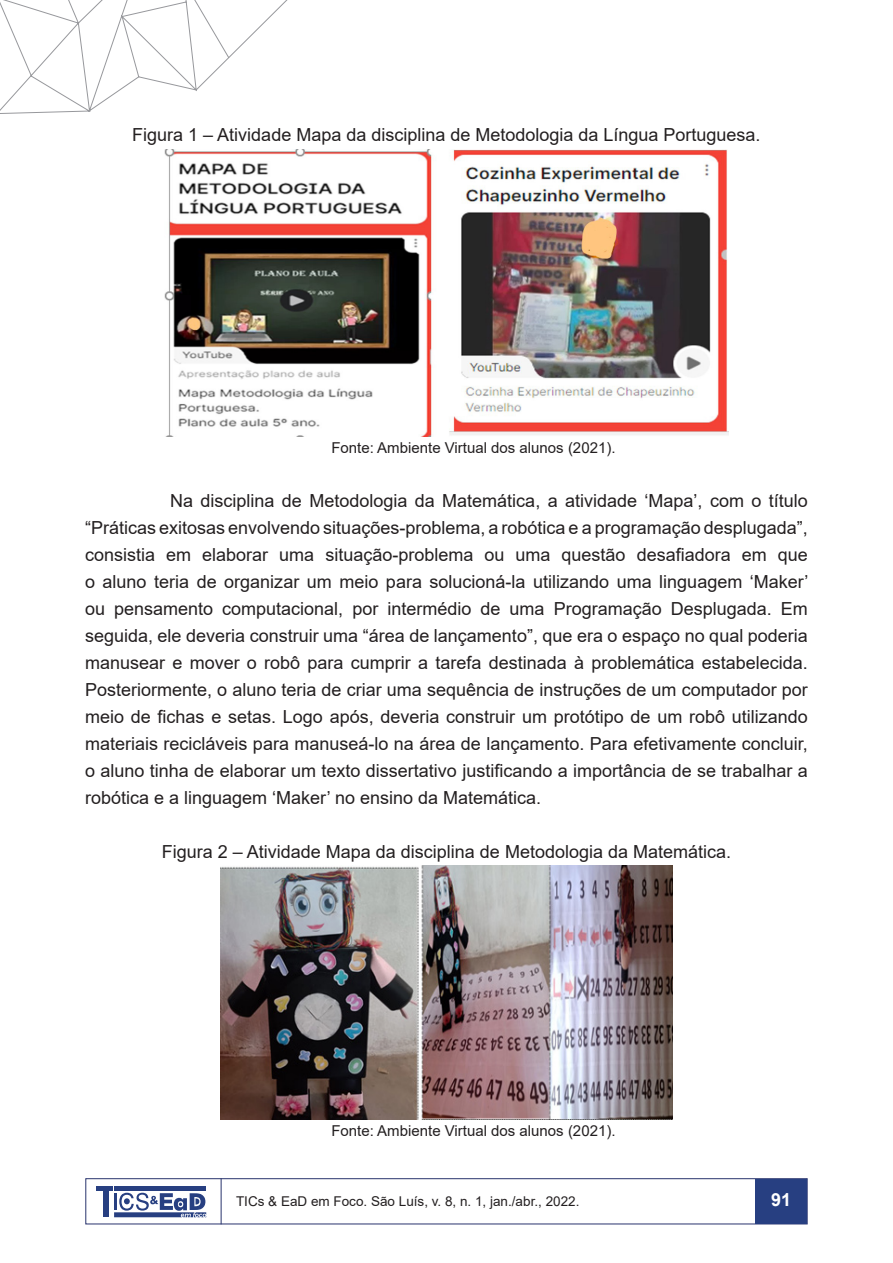
<style>
.page{position:relative;width:893px;height:1263px;background:#fff}
.page>*{position:absolute;margin:0;border:0;box-sizing:border-box;transform-origin:0 0}
.t1{font:18px/27px "Arial";color:#231f20;text-align:justify}
.t2{font:700 18px "Arial";color:#fff}
.t3{font:15px "Arial";color:#231f20}
.t4{font:13.5px "Arial";color:#231f20}
</style>
<div class="page">
<svg style="left:0;top:0;width:288px;height:114px"></svg>
<div style="left:85px;top:1178px;width:722px;height:46px;border:1px solid #28336d"></div>
<hr style="left:221px;top:1178px;width:1px;height:46px;background:#28336d">
<div style="left:755px;top:1179px;width:52px;height:44px;background:#273f81"></div>
<div style="left:96px;top:1186px;width:17px;height:5px;background:#273f81"></div>
<div style="left:104px;top:1190px;width:5px;height:27px;background:#273f81"></div>
<svg style="left:114px;top:1186px;width:92px;height:31px"></svg>
<img style="left:165px;top:150px;width:563px;height:286px">
<img style="left:220px;top:866px;width:453px;height:254px">
<p class="t1" style="left:132px;top:121px;width:630px">Figura 1 – Atividade Mapa da disciplina de Metodologia da Língua Portuguesa.</p>
<p class="t3" style="left:331px;top:437px;width:286px">Fonte: Ambiente Virtual dos alunos (2021).</p>
<p class="t1" style="left:85px;top:487px;width:725px;text-indent:85px">Na disciplina de Metodologia da Matemática, a atividade ‘Mapa’, com o título “Práticas exitosas envolvendo situações-problema, a robótica e a programação desplugada”, consistia em elaborar uma situação-problema ou uma questão desafiadora em que o aluno teria de organizar um meio para solucioná-la utilizando uma linguagem ‘Maker’ ou pensamento computacional, por intermédio de uma Programação Desplugada. Em seguida, ele deveria construir uma “área de lançamento”, que era o espaço no qual poderia manusear e mover o robô para cumprir a tarefa destinada à problemática estabelecida.<br>Posteriormente, o aluno teria de criar uma sequência de instruções de um computador por meio de fichas e setas. Logo após, deveria construir um protótipo de um robô utilizando materiais recicláveis para manuseá-lo na área de lançamento. Para efetivamente concluir, o aluno tinha de elaborar um texto dissertativo justificando a importância de se trabalhar a robótica e a linguagem ‘Maker’ no ensino da Matemática.</p>
<p class="t1" style="left:162px;top:838px;width:571px">Figura 2 – Atividade Mapa da disciplina de Metodologia da Matemática.</p>
<p class="t3" style="left:331px;top:1120px;width:286px">Fonte: Ambiente Virtual dos alunos (2021).</p>
<p class="t4" style="left:236px;top:1192px;width:345px">TICs &amp; EaD em Foco. São Luís, v. 8, n. 1, jan./abr., 2022.</p>
<p class="t2" style="left:771px;top:1187px;width:22px">91</p>
</div>
